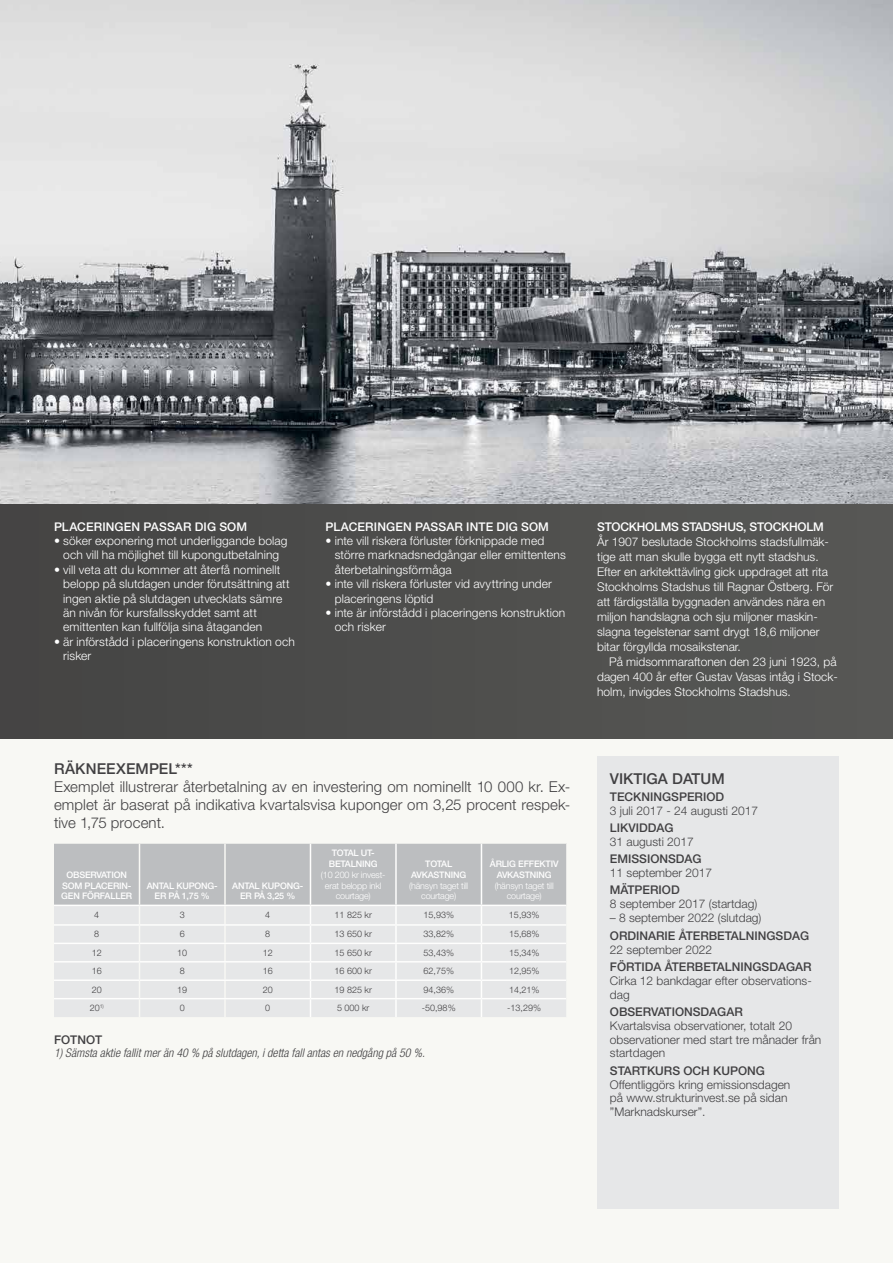
<style>
.page{position:relative;width:893px;height:1263px;background:#fff}
.page>*{position:absolute;margin:0;border:0;box-sizing:border-box;transform-origin:0 0}
.t1{font:300 15px/18px "Helvetica Neue LT Std";letter-spacing:.005em;color:#414042;text-align:justify}
.t2{font:500 15px "Helvetica Neue LT Std";color:#414042}
.t3{font:300 12px/14.4px "Helvetica Neue LT Std";letter-spacing:.005em;color:#fff}
.t4{font:300 12px/13.8px "Helvetica Neue LT Std";color:#414042}
.t5{font:500 12px "Helvetica Neue LT Std";color:#414042}
.t6{font:italic 300 condensed 12px "Helvetica Neue LT Std";color:#414042}
.t7{font:500 12px "Helvetica Neue LT Std";letter-spacing:.01em;color:#fff}
.t8{font:500 12px "Helvetica Neue LT Std";letter-spacing:-.02em;color:#fff}
.t9{font:300 9px "Helvetica Neue LT Std";color:#414042}
.t10{font:500 9px/10.8px "Helvetica Neue LT Std";letter-spacing:-.02em;color:#fff;text-align:center}
.t11{font:300 9px/10.8px "Helvetica Neue LT Std";letter-spacing:-.02em;color:#fff;text-align:center}
</style>
<div class="page">
<img style="left:0;top:0;width:893px;height:504px">
<div style="left:0;top:730px;width:893px;height:533px;background:#f8f8f4"></div>
<div style="left:0;top:504px;width:893px;height:234px;background:#4e4e4c"></div>
<svg style="left:54px;top:844px;width:513px;height:173px;background:#d9dadb"></svg>
<div style="left:597px;top:756px;width:242px;height:453px;background:#e6e7e8"></div>
<p class="t7" style="left:54px;top:519px;width:195px">PLACERINGEN PASSAR DIG SOM</p>
<p class="t3" style="left:54px;top:533px;width:235px;text-align:center">• söker exponering mot underliggande bolag och vill ha möjlighet till kupongutbetalning</p>
<p class="t3" style="left:63px;top:562px;width:228px;text-indent:-9px">• vill veta att du kommer att återfå nominellt belopp på slutdagen under förutsättning att ingen aktie på slutdagen utvecklats sämre än nivån för kursfallsskyddet samt att emittenten kan fullfölja sina åtaganden</p>
<p class="t3" style="left:63px;top:634px;width:233px;text-indent:-9px">• är införstådd i placeringens konstruktion och risker</p>
<p class="t7" style="left:326px;top:519px;width:225px">PLACERINGEN PASSAR INTE DIG SOM</p>
<p class="t3" style="left:335px;top:533px;width:233px;text-indent:-9px">• inte vill riskera förluster förknippade med större marknadsnedgångar eller emittentens återbetalningsförmåga</p>
<p class="t3" style="left:335px;top:576px;width:219px;text-indent:-9px">• inte vill riskera förluster vid avyttring under placeringens löptid</p>
<p class="t3" style="left:335px;top:605px;width:232px;text-indent:-9px">• inte är införstådd i placeringens konstruktion och risker</p>
<p class="t2" style="left:54px;top:760px;width:140px">RÄKNEEXEMPEL***</p>
<p class="t1" style="left:54px;top:777px;width:518px">Exemplet illustrerar återbetalning av en investering om nominellt 10 000 kr. Ex&shy;emplet är baserat på indikativa kvartalsvisa kuponger om 3,25 procent respek&shy;tive 1,75 procent.</p>
<p class="t10" style="left:61px;top:869px;width:73px">OBSERVATION<br>SOM PLACERIN-<br>GEN FÖRFALLER</p>
<p class="t10" style="left:147px;top:880px;width:72px">ANTAL KUPONG-<br>ER PÅ 1,75 %</p>
<p class="t10" style="left:232px;top:880px;width:72px">ANTAL KUPONG-<br>ER PÅ 3,25 %</p>
<p class="t10" style="left:329px;top:847px;width:50px">TOTAL UT-<br>BETALNING</p>
<p class="t11" style="left:321px;top:869px;width:66px">(10 200 kr invest&shy;erat belopp inkl courtage)</p>
<p class="t10" style="left:411px;top:858px;width:56px">TOTAL<br>AVKASTNING</p>
<p class="t11" style="left:409px;top:880px;width:61px">(hänsyn taget till courtage)</p>
<p class="t10" style="left:490px;top:858px;width:70px">ÅRLIG EFFEKTIV<br>AVKASTNING</p>
<p class="t11" style="left:495px;top:880px;width:61px">(hänsyn taget till courtage)</p>
<p class="t9" style="left:94px;top:909px;width:7px">4</p>
<p class="t9" style="left:180px;top:909px;width:7px">3</p>
<p class="t9" style="left:265px;top:909px;width:7px">4</p>
<p class="t9" style="left:335px;top:909px;width:39px">11 825 kr</p>
<p class="t9" style="left:423px;top:909px;width:32px">15,93%</p>
<p class="t9" style="left:509px;top:909px;width:32px">15,93%</p>
<p class="t9" style="left:94px;top:929px;width:7px">8</p>
<p class="t9" style="left:180px;top:929px;width:7px">6</p>
<p class="t9" style="left:265px;top:929px;width:7px">8</p>
<p class="t9" style="left:335px;top:929px;width:39px">13 650 kr</p>
<p class="t9" style="left:423px;top:929px;width:32px">33,82%</p>
<p class="t9" style="left:509px;top:929px;width:32px">15,68%</p>
<p class="t9" style="left:92px;top:947px;width:12px">12</p>
<p class="t9" style="left:177px;top:947px;width:12px">10</p>
<p class="t9" style="left:263px;top:947px;width:12px">12</p>
<p class="t9" style="left:335px;top:947px;width:39px">15 650 kr</p>
<p class="t9" style="left:423px;top:947px;width:32px">53,43%</p>
<p class="t9" style="left:509px;top:947px;width:32px">15,34%</p>
<p class="t9" style="left:92px;top:965px;width:12px">16</p>
<p class="t9" style="left:180px;top:965px;width:7px">8</p>
<p class="t9" style="left:263px;top:965px;width:12px">16</p>
<p class="t9" style="left:335px;top:965px;width:39px">16 600 kr</p>
<p class="t9" style="left:423px;top:965px;width:32px">62,75%</p>
<p class="t9" style="left:509px;top:965px;width:32px">12,95%</p>
<p class="t9" style="left:92px;top:984px;width:12px">20</p>
<p class="t9" style="left:177px;top:984px;width:12px">19</p>
<p class="t9" style="left:263px;top:984px;width:12px">20</p>
<p class="t9" style="left:335px;top:984px;width:39px">19 825 kr</p>
<p class="t9" style="left:423px;top:984px;width:32px">94,36%</p>
<p class="t9" style="left:509px;top:984px;width:32px">14,21%</p>
<p class="t9" style="left:90px;top:1002px;width:16px">20<sup>1)</sup></p>
<p class="t9" style="left:180px;top:1002px;width:7px">0</p>
<p class="t9" style="left:265px;top:1002px;width:7px">0</p>
<p class="t9" style="left:337px;top:1002px;width:34px">5 000 kr</p>
<p class="t9" style="left:422px;top:1002px;width:35px">-50,98%</p>
<p class="t9" style="left:507px;top:1002px;width:35px">-13,29%</p>
<p class="t5" style="left:54px;top:1032px;width:50px">FOTNOT</p>
<p class="t6" style="left:54px;top:1046px;width:373px">1) Sämsta aktie fallit mer än 40 % på slutdagen, i detta fall antas en nedgång på 50 %.</p>
<p class="t8" style="left:597px;top:519px;width:228px">STOCKHOLMS STADSHUS, STOCKHOLM</p>
<p class="t3" style="left:597px;top:534px;width:238px;line-height:15px">År 1907 beslutade Stockholms stadsfullmäk&shy;tige att man skulle bygga ett nytt stadshus.<br>Efter en arkitekttävling gick uppdraget att rita Stockholms Stadshus till Ragnar Östberg. För att färdigställa byggnaden användes nära en miljon handslagna och sju miljoner maskin&shy;slagna tegelstenar samt drygt 18,6 miljoner bitar förgyllda mosaikstenar.</p>
<p class="t3" style="left:597px;top:654px;width:242px;line-height:15px;text-align:justify;text-indent:12px">På midsommaraftonen den 23 juni 1923, på dagen 400 år efter Gustav Vasas intåg i Stock&shy;holm, invigdes Stockholms Stadshus.</p>
<p class="t2" style="left:610px;top:769px;width:116px">VIKTIGA DATUM</p>
<p class="t5" style="left:610px;top:790px;width:116px">TECKNINGSPERIOD</p>
<p class="t4" style="left:610px;top:804px;width:150px">3 juli 2017 - 24 augusti 2017</p>
<p class="t5" style="left:610px;top:821px;width:65px">LIKVIDDAG</p>
<p class="t4" style="left:610px;top:835px;width:86px">31 augusti 2017</p>
<p class="t5" style="left:610px;top:852px;width:93px">EMISSIONSDAG</p>
<p class="t4" style="left:610px;top:865px;width:104px">11 september 2017</p>
<p class="t5" style="left:610px;top:883px;width:71px">MÄTPERIOD</p>
<p class="t4" style="left:610px;top:897px;width:149px">8 september 2017 (startdag)</p>
<p class="t4" style="left:610px;top:911px;width:153px">– 8 september 2022 (slutdag)</p>
<p class="t5" style="left:610px;top:928px;width:201px">ORDINARIE ÅTERBETALNINGSDAG</p>
<p class="t4" style="left:610px;top:942px;width:104px">22 september 2022</p>
<p class="t5" style="left:610px;top:960px;width:203px">FÖRTIDA ÅTERBETALNINGSDAGAR</p>
<p class="t4" style="left:610px;top:973px;width:203px">Cirka 12 bankdagar efter observations&shy;dag</p>
<p class="t5" style="left:610px;top:1005px;width:134px">OBSERVATIONSDAGAR</p>
<p class="t4" style="left:610px;top:1018px;width:213px">Kvartalsvisa observationer, totalt 20 observationer med start tre månader från startdagen</p>
<p class="t5" style="left:610px;top:1063px;width:157px">STARTKURS OCH KUPONG</p>
<p class="t4" style="left:610px;top:1077px;width:182px">Offentliggörs kring emissionsdagen på www.strukturinvest.se på sidan ”Marknadskurser”.</p>
</div>
